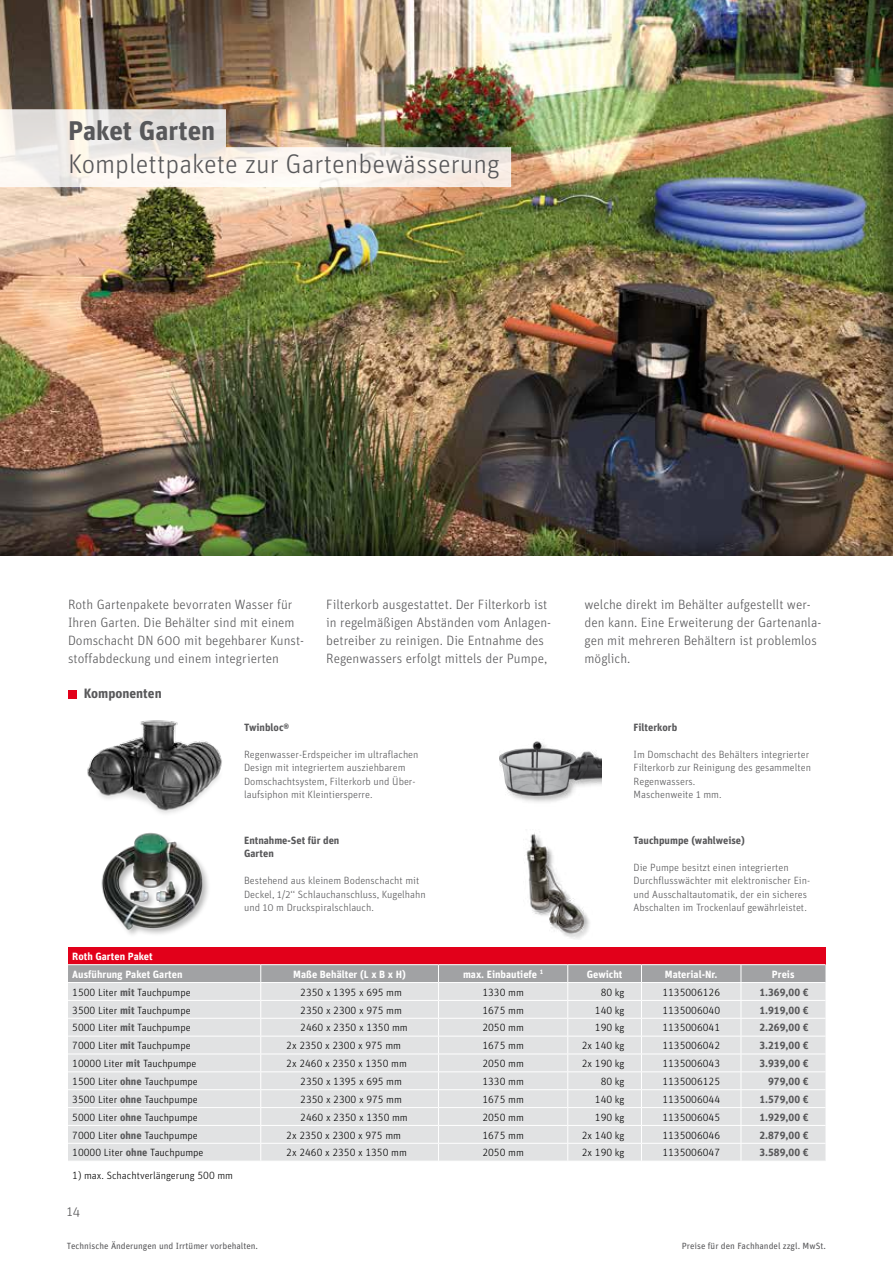
<style>
.page{position:relative;width:893px;height:1263px;background:#fff}
.page>*{position:absolute;margin:0;border:0;box-sizing:border-box;transform-origin:0 0}
.t1{font:300 27px "Unit OT";color:#58585a}
.t2{font:700 27px "Unit OT";color:#58585a}
.t3{font:300 13.5px/17.9px "Unit OT";color:#58585a}
.t4{font:700 13.5px "Unit OT";color:#58585a}
.t5{font:300 10.5px "Unit OT";color:#000}
.t6{font:300 10.5px/13.5px "Unit OT";color:#58585a}
.t7{font:700 10.5px/13.5px "Unit OT";color:#58585a}
.t8{font:700 10.5px/17.9px "Unit OT";color:#fff}
.t9{font:9px "Unit OT";color:#58585a}
.s1{font-weight:700;color:#58585a}
</style>
<div class="page">
<img style="left:0;top:0;width:893px;height:555px">
<img style="left:526px;top:833px;width:64px;height:106px">
<img style="left:499px;top:741px;width:103px;height:61px">
<img style="left:87px;top:720px;width:135px;height:94px">
<img style="left:101px;top:833px;width:107px;height:102px">
<div style="left:68px;top:690px;width:9px;height:8px;background:#e2001a"></div>
<div style="left:68px;top:947px;width:757px;height:18px;background:#e2001a"></div>
<hr style="left:68px;top:964px;width:193px;height:1px;background:#fff">
<hr style="left:261px;top:964px;width:177px;height:1px;background:#fff">
<hr style="left:438px;top:964px;width:130px;height:1px;background:#fff">
<hr style="left:568px;top:964px;width:73px;height:1px;background:#fff">
<hr style="left:641px;top:964px;width:100px;height:1px;background:#fff">
<hr style="left:741px;top:964px;width:84px;height:1px;background:#fff">
<svg style="left:68px;top:965px;width:757px;height:196px;background:#dddedf"></svg>
<img style="left:0;top:109px;width:511px;height:78px">
<h1 class="t2" style="left:68px;top:113px;width:149px">Paket Garten</h1>
<h1 class="t1" style="left:68px;top:148px;width:433px">Komplettpakete zur Gartenbewässerung</h1>
<p class="t3" style="left:68px;top:595px;width:237px">Roth Gartenpakete bevorraten Wasser für Ihren Garten. Die Behälter sind mit einem Domschacht DN 600 mit begehbarer Kunst&shy;stoffabdeckung und einem integrierten</p>
<p class="t3" style="left:326px;top:595px;width:226px">Filterkorb ausgestattet. Der Filterkorb ist in regelmäßigen Abständen vom Anlagen&shy;betreiber zu reinigen. Die Entnahme des Regenwassers erfolgt mittels der Pumpe,</p>
<p class="t3" style="left:585px;top:595px;width:238px">welche direkt im Behälter aufgestellt wer&shy;den kann. Eine Erweiterung der Gartenanla&shy;gen mit mehreren Behältern ist problemlos möglich.</p>
<p class="t4" style="left:84px;top:685px;width:79px">Komponenten</p>
<p class="t8" style="left:72px;top:947px;width:112px">Roth Garten Paket<br>Ausführung Paket Garten</p>
<p class="t7" style="left:244px;top:720px;width:47px">Twinbloc®</p>
<p class="t6" style="left:244px;top:747px;width:176px">Regenwasser-Erdspeicher im ultraflachen Design mit integriertem ausziehbarem Domschachtsystem, Filterkorb und Über&shy;laufsiphon mit Kleintiersperre.</p>
<p class="t7" style="left:244px;top:833px;width:97px">Entnahme-Set für den<br>Garten</p>
<p class="t6" style="left:244px;top:874px;width:183px">Bestehend aus kleinem Bodenschacht mit<br>Deckel, 1/2‘‘ Schlauchanschluss, Kugelhahn und 10 m Druckspiralschlauch.</p>
<p class="t7" style="left:634px;top:720px;width:45px">Filterkorb</p>
<p class="t6" style="left:634px;top:747px;width:179px">Im Domschacht des Behälters integrierter<br>Filterkorb zur Reinigung des gesammelten<br>Regenwassers.<br>Maschenweite 1 mm.</p>
<p class="t7" style="left:634px;top:833px;width:113px">Tauchpumpe (wahlweise)</p>
<p class="t6" style="left:634px;top:860px;width:178px">Die Pumpe besitzt einen integrierten Durchflusswächter mit elektronischer Ein&shy;und Ausschaltautomatik, der ein sicheres Abschalten im Trockenlauf gewährleistet.</p>
<p class="t8" style="left:293px;top:965px;width:114px">Maße Behälter (L x B x H)</p>
<p class="t8" style="left:463px;top:965px;width:82px">max. Einbautiefe <sup>1</sup></p>
<p class="t8" style="left:587px;top:965px;width:37px">Gewicht</p>
<p class="t8" style="left:665px;top:965px;width:54px">Material-Nr.</p>
<p class="t8" style="left:772px;top:965px;width:24px">Preis</p>
<p class="t5" style="left:72px;top:986px;width:120px">1500 Liter <span class="s1">mit</span> Tauchpumpe</p>
<p class="t5" style="left:300px;top:986px;width:103px">2350 x 1395 x 695 mm</p>
<p class="t5" style="left:482px;top:986px;width:43px">1330 mm</p>
<p class="t5" style="left:601px;top:986px;width:25px">80 kg</p>
<p class="t5" style="left:662px;top:986px;width:59px">1135006126</p>
<p class="t7" style="left:759px;top:985px;width:51px">1.369,00 €</p>
<p class="t5" style="left:72px;top:1004px;width:120px">3500 Liter <span class="s1">mit</span> Tauchpumpe</p>
<p class="t5" style="left:300px;top:1004px;width:103px">2350 x 2300 x 975 mm</p>
<p class="t5" style="left:482px;top:1004px;width:43px">1675 mm</p>
<p class="t5" style="left:595px;top:1004px;width:31px">140 kg</p>
<p class="t5" style="left:662px;top:1004px;width:59px">1135006040</p>
<p class="t7" style="left:759px;top:1003px;width:51px">1.919,00 €</p>
<p class="t5" style="left:72px;top:1021px;width:120px">5000 Liter <span class="s1">mit</span> Tauchpumpe</p>
<p class="t5" style="left:300px;top:1021px;width:109px">2460 x 2350 x 1350 mm</p>
<p class="t5" style="left:482px;top:1021px;width:43px">2050 mm</p>
<p class="t5" style="left:595px;top:1021px;width:31px">190 kg</p>
<p class="t5" style="left:662px;top:1021px;width:59px">1135006041</p>
<p class="t7" style="left:759px;top:1021px;width:51px">2.269,00 €</p>
<p class="t5" style="left:72px;top:1039px;width:120px">7000 Liter <span class="s1">mit</span> Tauchpumpe</p>
<p class="t5" style="left:286px;top:1039px;width:116px">2x 2350 x 2300 x 975 mm</p>
<p class="t5" style="left:482px;top:1039px;width:43px">1675 mm</p>
<p class="t5" style="left:582px;top:1039px;width:44px">2x 140 kg</p>
<p class="t5" style="left:662px;top:1039px;width:59px">1135006042</p>
<p class="t7" style="left:759px;top:1038px;width:51px">3.219,00 €</p>
<p class="t5" style="left:72px;top:1057px;width:126px">10000 Liter <span class="s1">mit</span> Tauchpumpe</p>
<p class="t5" style="left:286px;top:1057px;width:122px">2x 2460 x 2350 x 1350 mm</p>
<p class="t5" style="left:482px;top:1057px;width:43px">2050 mm</p>
<p class="t5" style="left:582px;top:1057px;width:44px">2x 190 kg</p>
<p class="t5" style="left:662px;top:1057px;width:59px">1135006043</p>
<p class="t7" style="left:759px;top:1056px;width:51px">3.939,00 €</p>
<p class="t5" style="left:72px;top:1075px;width:127px">1500 Liter <span class="s1">ohne</span> Tauchpumpe</p>
<p class="t5" style="left:300px;top:1075px;width:103px">2350 x 1395 x 695 mm</p>
<p class="t5" style="left:482px;top:1075px;width:43px">1330 mm</p>
<p class="t5" style="left:601px;top:1075px;width:25px">80 kg</p>
<p class="t5" style="left:662px;top:1075px;width:59px">1135006125</p>
<p class="t7" style="left:768px;top:1074px;width:42px">979,00 €</p>
<p class="t5" style="left:72px;top:1093px;width:127px">3500 Liter <span class="s1">ohne</span> Tauchpumpe</p>
<p class="t5" style="left:300px;top:1093px;width:103px">2350 x 2300 x 975 mm</p>
<p class="t5" style="left:482px;top:1093px;width:43px">1675 mm</p>
<p class="t5" style="left:595px;top:1093px;width:31px">140 kg</p>
<p class="t5" style="left:662px;top:1093px;width:59px">1135006044</p>
<p class="t7" style="left:759px;top:1092px;width:51px">1.579,00 €</p>
<p class="t5" style="left:72px;top:1111px;width:127px">5000 Liter <span class="s1">ohne</span> Tauchpumpe</p>
<p class="t5" style="left:300px;top:1111px;width:109px">2460 x 2350 x 1350 mm</p>
<p class="t5" style="left:482px;top:1111px;width:43px">2050 mm</p>
<p class="t5" style="left:595px;top:1111px;width:31px">190 kg</p>
<p class="t5" style="left:662px;top:1111px;width:59px">1135006045</p>
<p class="t7" style="left:759px;top:1110px;width:51px">1.929,00 €</p>
<p class="t5" style="left:72px;top:1129px;width:127px">7000 Liter <span class="s1">ohne</span> Tauchpumpe</p>
<p class="t5" style="left:286px;top:1129px;width:116px">2x 2350 x 2300 x 975 mm</p>
<p class="t5" style="left:482px;top:1129px;width:43px">1675 mm</p>
<p class="t5" style="left:582px;top:1129px;width:44px">2x 140 kg</p>
<p class="t5" style="left:662px;top:1129px;width:59px">1135006046</p>
<p class="t7" style="left:759px;top:1128px;width:51px">2.879,00 €</p>
<p class="t5" style="left:72px;top:1146px;width:133px">10000 Liter <span class="s1">ohne</span> Tauchpumpe</p>
<p class="t5" style="left:286px;top:1146px;width:122px">2x 2460 x 2350 x 1350 mm</p>
<p class="t5" style="left:482px;top:1146px;width:43px">2050 mm</p>
<p class="t5" style="left:582px;top:1146px;width:44px">2x 190 kg</p>
<p class="t5" style="left:662px;top:1146px;width:59px">1135006047</p>
<p class="t7" style="left:759px;top:1146px;width:51px">3.589,00 €</p>
<p class="t5" style="left:72px;top:1169px;width:162px">1) max. Schachtverlängerung 500 mm</p>
<p class="t3" style="left:67px;top:1203px;width:15px">14</p>
<p class="t9" style="left:67px;top:1240px;width:193px">Technische Änderungen und Irrtümer vorbehalten.</p>
<p class="t9" style="left:682px;top:1240px;width:146px">Preise für den Fachhandel zzgl. MwSt.</p>
</div>
